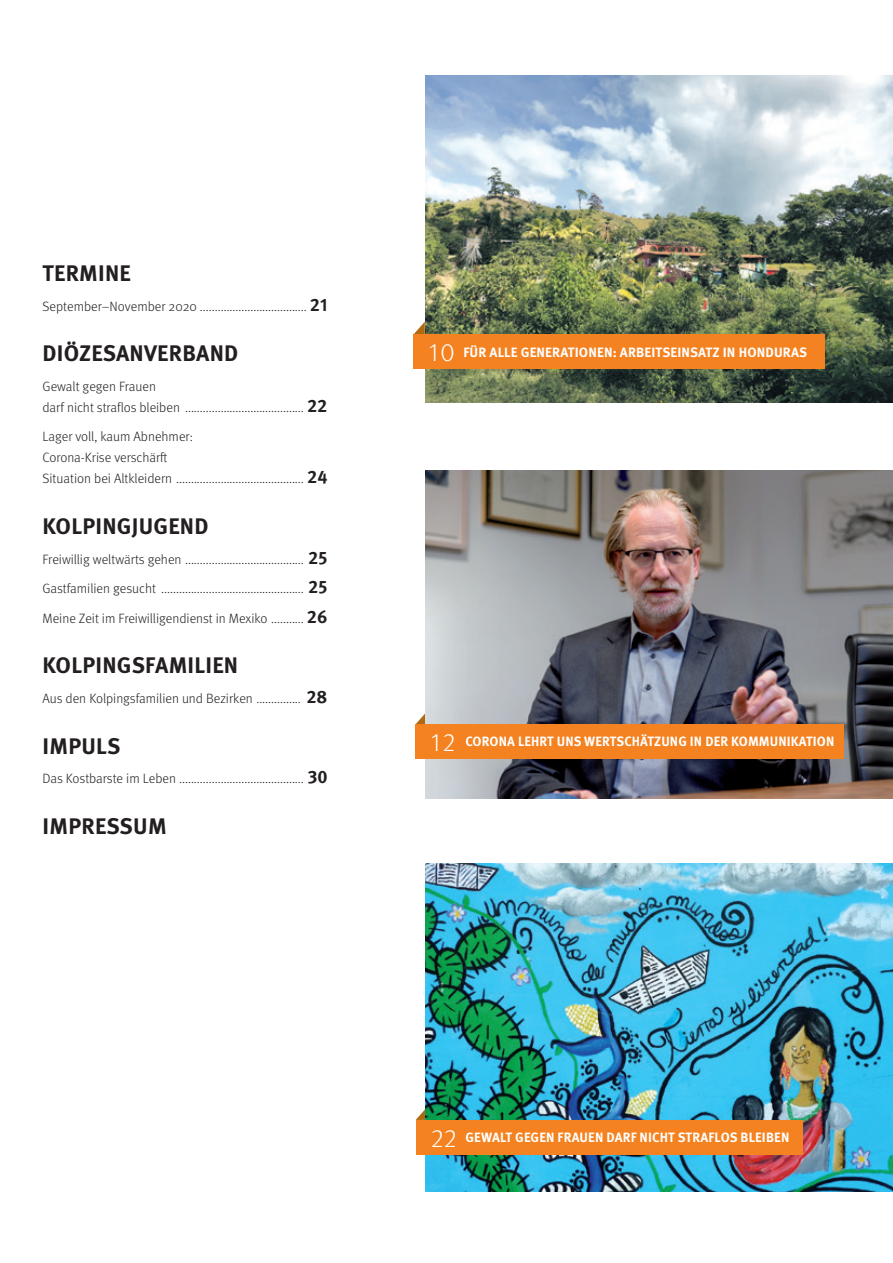
<style>
.page{position:relative;width:893px;height:1263px;background:#fff}
.page>*{position:absolute;margin:0;border:0;box-sizing:border-box;transform-origin:0 0}
.t1{font:300 25.5px "Meta OT";color:#fff}
.t2{font:700 22.5px "Meta OT";letter-spacing:.01em;color:#231f20}
.t3{font:300 13.5px/21px "Meta OT";color:#231f20}
.t4{font:700 13.5px "Meta OT";letter-spacing:.01em;color:#fff}
.s1{font-weight:700;font-size:18px}
</style>
<div class="page">
<img style="left:425px;top:75px;width:468px;height:327px">
<svg style="left:414px;top:322px;width:11px;height:12px"></svg>
<svg style="left:416px;top:1109px;width:9px;height:11px"></svg>
<img style="left:425px;top:864px;width:468px;height:327px">
<svg style="left:416px;top:713px;width:9px;height:11px"></svg>
<img style="left:425px;top:471px;width:468px;height:327px">
<div style="left:414px;top:334px;width:411px;height:35px;background:#f58220"></div>
<div style="left:416px;top:1120px;width:387px;height:34px;background:#f58220"></div>
<div style="left:416px;top:724px;width:428px;height:34px;background:#f58220"></div>
<h2 class="t2" style="left:43px;top:259px;width:90px">TERMINE</h2>
<p class="t3" style="left:43px;top:296px;width:287px">September–November 2020 .................................... <span class="s1">21</span></p>
<h2 class="t2" style="left:43px;top:339px;width:197px">DIÖZESANVERBAND</h2>
<p class="t3" style="left:43px;top:376px;width:287px">Gewalt gegen Frauen<br>darf nicht straflos bleiben ........................................ <span class="s1">22</span></p>
<p class="t3" style="left:43px;top:426px;width:287px">Lager voll, kaum Abnehmer:<br>Corona-Krise verschärft<br>Situation bei Altkleidern ........................................... <span class="s1">24</span></p>
<h2 class="t2" style="left:43px;top:512px;width:167px">KOLPINGJUGEND</h2>
<p class="t3" style="left:43px;top:544px;width:287px;line-height:29.5px;text-align:justify">Freiwillig weltwärts gehen ........................................ <span class="s1">25<br></span>Gastfamilien gesucht ................................................ <span class="s1">25<br></span>Meine Zeit im Freiwilligendienst in Mexiko ........... <span class="s1">26</span></p>
<h2 class="t2" style="left:43px;top:651px;width:197px">KOLPINGSFAMILIEN</h2>
<p class="t3" style="left:43px;top:688px;width:287px">Aus den Kolpingsfamilien und Bezirken ............... <span class="s1">28</span></p>
<h2 class="t2" style="left:43px;top:731px;width:80px">IMPULS</h2>
<p class="t3" style="left:43px;top:768px;width:287px">Das Kostbarste im Leben .......................................... <span class="s1">30</span></p>
<h2 class="t2" style="left:43px;top:812px;width:125px">IMPRESSUM</h2>
<h1 class="t1" style="left:429px;top:337px;width:28px">10</h1>
<p class="t4" style="left:463px;top:343px;width:345px">FÜR ALLE GENERATIONEN: ARBEITSEINSATZ IN HONDURAS</p>
<h1 class="t1" style="left:431px;top:727px;width:27px">12</h1>
<p class="t4" style="left:465px;top:733px;width:370px">CORONA LEHRT UNS WERTSCHÄTZUNG IN DER KOMMUNIKATION</p>
<h1 class="t1" style="left:431px;top:1123px;width:28px">22</h1>
<p class="t4" style="left:465px;top:1129px;width:325px">GEWALT GEGEN FRAUEN DARF NICHT STRAFLOS BLEIBEN</p>
</div>
